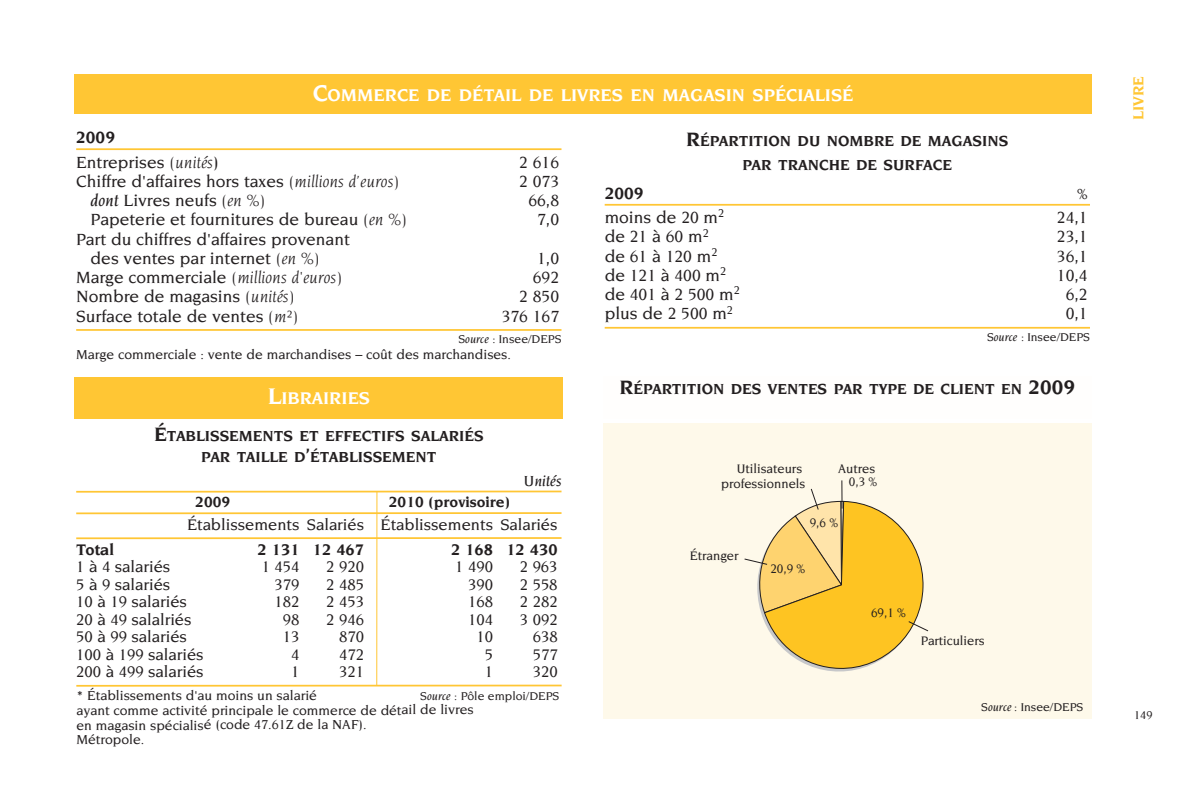
<style>
.page{position:relative;width:1191px;height:794px;background:#fff}
.page>*{position:absolute;margin:0;border:0;box-sizing:border-box;transform-origin:0 0}
.t1{font:700 18.38px "Novarese";color:#fff}
.t2{font:500 17.5px/24.2px "Novarese";color:#231f20}
.t3{font:italic 17.5px "Novarese";color:#231f20}
.t4{font:700 17.5px "Novarese";color:#231f20}
.t5{font:500 16.62px "Novarese";color:#231f20}
.t6{font:700 16.62px "Novarese";color:#231f20}
.t7{font:700 15.75px/24.5px "Novarese";color:#231f20;text-align:center}
.t8{font:italic 500 15.75px "Novarese";color:#231f20}
.t9{font:700 15.75px "Novarese";color:#ffc634}
.t10{font:500 14px/14.9px "Novarese";color:#231f20}
.t11{font:500 13.3px/14.9px "Novarese";color:#231f20;text-align:right}
.t12{font:500 12.25px "Novarese";color:#231f20}
.s1{font-weight:700}
.s2{font-weight:400;font-style:italic}
.s3{font-size:24.5px}
.s4{font-size:21px}
.s5{font-style:italic}
.s6{font-weight:500;font-style:normal}
</style>
<div class="page">
<div style="left:74px;top:74px;width:1017px;height:40px;background:#ffc634"></div>
<hr style="left:76px;top:148px;width:485px;height:2px;background:#ffc634">
<hr style="left:76px;top:329px;width:485px;height:2px;background:#ffc634">
<hr style="left:604px;top:204px;width:486px;height:2px;background:#ffc634">
<hr style="left:604px;top:327px;width:486px;height:2px;background:#ffc634">
<div style="left:74px;top:377px;width:489px;height:41px;background:#ffc634"></div>
<hr style="left:76px;top:490px;width:485px;height:2px;background:#ffc634">
<hr style="left:76px;top:512px;width:485px;height:2px;background:#ffc634">
<hr style="left:76px;top:537px;width:485px;height:2px;background:#ffc634">
<hr style="left:76px;top:684px;width:485px;height:2px;background:#ffc634">
<hr style="left:376px;top:492px;width:1px;height:193px;background:#ffc634">
<div style="left:603px;top:423px;width:488px;height:295px;background:#fef9ea"></div>
<svg style="left:744px;top:480px;width:184px;height:191px"></svg>
<p class="t2" style="left:76px;top:126px;width:144px"><span class="s1">2009<br></span>Entreprises <span class="s2">(unités</span>)</p>
<p class="t1" style="left:313px;top:87px;width:542px"><span class="s3">C</span>OMMERCE DE DÉTAIL DE LIVRES EN MAGASIN SPÉCIALISÉ</p>
<p class="t2" style="left:519px;top:151px;width:41px">2 616</p>
<p class="t7" style="left:686px;top:129px;width:324px"><span class="s4">R</span>ÉPARTITION DU NOMBRE DE MAGASINS<br>PAR TRANCHE DE SURFACE</p>
<p class="t2" style="left:76px;top:170px;width:325px">Chiffre d'affaires hors taxes <span class="s2">(millions d’euros)</span></p>
<p class="t2" style="left:519px;top:170px;width:41px">2 073</p>
<p class="t2" style="left:91px;top:189px;width:176px"><span class="s5">dont</span> Livres neufs <span class="s2">(en %)</span></p>
<p class="t2" style="left:528px;top:189px;width:32px">66,8</p>
<p class="t2" style="left:91px;top:208px;width:318px">Papeterie et fournitures de bureau <span class="s2">(en %)</span></p>
<p class="t2" style="left:537px;top:208px;width:23px">7,0</p>
<p class="t2" style="left:91px;top:230px;width:261px;line-height:19.2px;text-indent:-14px">Part du chiffres d'affaires provenant des ventes par internet <span class="s2">(en %)</span></p>
<p class="t2" style="left:537px;top:247px;width:23px">1,0</p>
<p class="t3" style="left:76px;top:270px;width:267px"><span class="s6">Marge commerciale</span> (millions d'euros)</p>
<p class="t2" style="left:533px;top:266px;width:28px">692</p>
<p class="t2" style="left:76px;top:285px;width:220px">Nombre de magasins <span class="s2">(unités)</span></p>
<p class="t2" style="left:519px;top:285px;width:41px">2 850</p>
<p class="t2" style="left:76px;top:305px;width:224px">Surface totale de ventes <span class="s2">(m²)</span></p>
<p class="t2" style="left:502px;top:305px;width:59px">376 167</p>
<p class="t12" style="left:458px;top:334px;width:104px"><span class="s5">Source</span> : Insee/DEPS</p>
<p class="t10" style="left:76px;top:347px;width:436px">Marge commerciale : vente de marchandises – coût des marchandises.</p>
<p class="t1" style="left:268px;top:390px;width:104px"><span class="s3">L</span>IBRAIRIES</p>
<p class="t7" style="left:154px;top:426px;width:331px;line-height:21px"><span class="s4">É</span>TABLISSEMENTS ET EFFECTIFS SALARIÉS<br>PAR TAILLE D<span class="s4">’</span>ÉTABLISSEMENT</p>
<p class="t8" style="left:524px;top:474px;width:39px">Unités</p>
<p class="t7" style="left:195px;top:491px;width:36px">2009</p>
<p class="t7" style="left:389px;top:491px;width:123px">2010 (provisoire)</p>
<p class="t5" style="left:187px;top:517px;width:372px">Établissements Salariés Établissements Salariés</p>
<p class="t6" style="left:76px;top:543px;width:39px">Total</p>
<p class="t6" style="left:257px;top:542px;width:108px">2 131 12 467</p>
<p class="t6" style="left:451px;top:542px;width:108px">2 168 12 430</p>
<p class="t5" style="left:76px;top:560px;width:96px">1 à 4 salariés</p>
<p class="t5" style="left:262px;top:560px;width:39px">1 454</p>
<p class="t5" style="left:326px;top:560px;width:39px">2 920</p>
<p class="t5" style="left:455px;top:560px;width:39px">1 490</p>
<p class="t5" style="left:520px;top:560px;width:39px">2 963</p>
<p class="t5" style="left:76px;top:578px;width:96px">5 à 9 salariés</p>
<p class="t5" style="left:275px;top:577px;width:26px">379</p>
<p class="t5" style="left:326px;top:577px;width:39px">2 485</p>
<p class="t5" style="left:468px;top:577px;width:26px">390</p>
<p class="t5" style="left:520px;top:577px;width:39px">2 558</p>
<p class="t5" style="left:76px;top:595px;width:112px">10 à 19 salariés</p>
<p class="t5" style="left:275px;top:595px;width:26px">182</p>
<p class="t5" style="left:326px;top:595px;width:39px">2 453</p>
<p class="t5" style="left:468px;top:595px;width:26px">168</p>
<p class="t5" style="left:520px;top:595px;width:39px">2 282</p>
<p class="t5" style="left:76px;top:613px;width:117px">20 à 49 salalriés</p>
<p class="t5" style="left:283px;top:612px;width:18px">98</p>
<p class="t5" style="left:326px;top:612px;width:39px">2 946</p>
<p class="t5" style="left:468px;top:612px;width:26px">104</p>
<p class="t5" style="left:520px;top:612px;width:39px">3 092</p>
<p class="t5" style="left:76px;top:630px;width:112px">50 à 99 salariés</p>
<p class="t5" style="left:283px;top:630px;width:18px">13</p>
<p class="t5" style="left:339px;top:630px;width:26px">870</p>
<p class="t5" style="left:476px;top:630px;width:18px">10</p>
<p class="t5" style="left:533px;top:630px;width:26px">638</p>
<p class="t5" style="left:76px;top:648px;width:129px">100 à 199 salariés</p>
<p class="t5" style="left:291px;top:647px;width:10px">4</p>
<p class="t5" style="left:339px;top:647px;width:26px">472</p>
<p class="t5" style="left:485px;top:647px;width:10px">5</p>
<p class="t5" style="left:533px;top:647px;width:26px">577</p>
<p class="t5" style="left:76px;top:665px;width:129px">200 à 499 salariés</p>
<p class="t5" style="left:291px;top:665px;width:10px">1</p>
<p class="t5" style="left:339px;top:665px;width:26px">321</p>
<p class="t5" style="left:485px;top:665px;width:10px">1</p>
<p class="t5" style="left:533px;top:665px;width:26px">320</p>
<p class="t10" style="left:76px;top:688px;width:242px">* Établissements d'au moins un salarié</p>
<p class="t12" style="left:420px;top:690px;width:140px"><span class="s5">Source</span> : Pôle emploi/DEPS</p>
<p class="t10" style="left:76px;top:703px;width:399px">ayant comme activité principale le commerce de détail de livres en magasin spécialisé (code 47.61Z de la NAF).<br>Métropole.</p>
<p class="t4" style="left:604px;top:186px;width:40px">2009</p>
<p class="t8" style="left:1077px;top:187px;width:12px">%</p>
<p class="t2" style="left:604px;top:206px;width:121px">moins de 20 m<sup>2</sup></p>
<p class="t2" style="left:1057px;top:206px;width:32px">24,1</p>
<p class="t2" style="left:604px;top:225px;width:106px">de 21 à 60 m<sup>2</sup></p>
<p class="t2" style="left:1057px;top:225px;width:32px">23,1</p>
<p class="t2" style="left:604px;top:245px;width:114px">de 61 à 120 m<sup>2</sup></p>
<p class="t2" style="left:1057px;top:245px;width:32px">36,1</p>
<p class="t2" style="left:604px;top:264px;width:123px">de 121 à 400 m<sup>2</sup></p>
<p class="t2" style="left:1057px;top:264px;width:32px">10,4</p>
<p class="t2" style="left:604px;top:283px;width:137px">de 401 à 2 500 m<sup>2</sup></p>
<p class="t2" style="left:1065px;top:283px;width:23px">6,2</p>
<p class="t2" style="left:604px;top:302px;width:130px">plus de 2 500 m<sup>2</sup></p>
<p class="t2" style="left:1065px;top:302px;width:23px">0,1</p>
<p class="t12" style="left:987px;top:332px;width:104px"><span class="s5">Source</span> : Insee/DEPS</p>
<p class="t7" style="left:619px;top:377px;width:457px"><span class="s4">R</span>ÉPARTITION DES VENTES PAR TYPE DE CLIENT EN <span class="s4">2009</span></p>
<p class="t11" style="left:721px;top:462px;width:86px">Utilisateurs professionnels</p>
<p class="t11" style="left:838px;top:462px;width:39px">Autres</p>
<p class="t11" style="left:849px;top:475px;width:30px">0,3 %</p>
<p class="t11" style="left:690px;top:548px;width:50px">Étranger</p>
<p class="t11" style="left:809px;top:515px;width:30px">9,6 %</p>
<p class="t11" style="left:770px;top:562px;width:36px">20,9 %</p>
<p class="t11" style="left:871px;top:605px;width:36px">69,1 %</p>
<p class="t11" style="left:920px;top:633px;width:65px">Particuliers</p>
<p class="t12" style="left:981px;top:702px;width:104px"><span class="s5">Source :</span> Insee/DEPS</p>
<p class="t9" style="left:1131px;top:120px;width:45px;rotate:-90deg">LIVRE</p>
<p class="t12" style="left:1134px;top:710px;width:20px">149</p>
</div>
